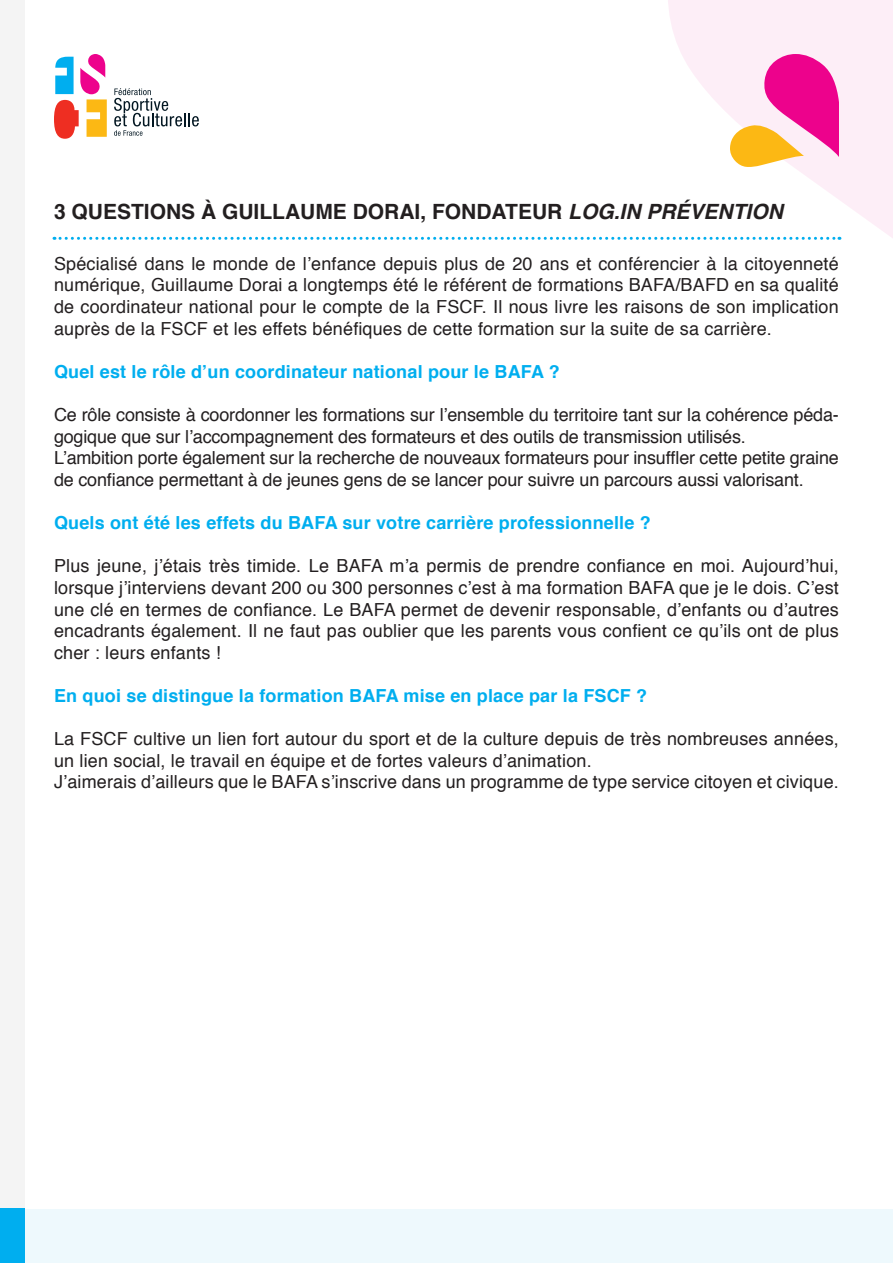
<style>
.page{position:relative;width:893px;height:1263px;background:#fff}
.page>*{position:absolute;margin:0;border:0;box-sizing:border-box;transform-origin:0 0}
.t1{font:700 21px "Helvetica";color:#231f20}
.t2{font:18px/21.6px "Helvetica";letter-spacing:-.01em;color:#231f20;text-align:justify}
.t3{font:18px/21.6px "Helvetica";letter-spacing:.01em;color:#231f20}
.t4{font:700 18px "Helvetica";letter-spacing:.01em;color:#00aeef}
.s1{font-style:italic}
</style>
<div class="page">
<svg style="left:668px;top:0;width:225px;height:240px;fill:#fdeef7"></svg>
<div style="left:0;top:0;width:24px;height:1263px;background:#f4f4f4"></div>
<svg style="left:54px;top:54px;width:53px;height:85px"></svg>
<svg style="left:114px;top:88px;width:85px;height:48px"></svg>
<svg style="left:730px;top:54px;width:109px;height:113px;background:#f68aa9"></svg>
<div style="left:0;top:1209px;width:893px;height:54px;background:#eef9fd"></div>
<div style="left:0;top:1209px;width:24px;height:54px;background:#00aeef"></div>
<svg style="left:54px;top:237px;width:786px;height:3px"></svg>
<p class="t1" style="left:54px;top:194px;width:730px">3 QUESTIONS À GUILLAUME DORAI, FONDATEUR <span class="s1">LOG.IN PRÉVENTION</span></p>
<p class="t2" style="left:54px;top:253px;width:786px">Spécialisé dans le monde de l’enfance depuis plus de 20 ans et conférencier à la citoyenneté numérique, Guillaume Dorai a longtemps été le référent de formations BAFA/BAFD en sa qualité de coordinateur national pour le compte de la FSCF. Il nous livre les raisons de son implication auprès de la FSCF et les effets bénéfiques de cette formation sur la suite de sa carrière.</p>
<p class="t4" style="left:54px;top:357px;width:507px">Quel est le rôle d’un coordinateur national pour le BAFA ?</p>
<p class="t2" style="left:54px;top:404px;width:786px;text-align:left">Ce rôle consiste à coordonner les formations sur l’ensemble du territoire tant sur la cohérence péda&shy;gogique que sur l’accompagnement des formateurs et des outils de transmission utilisés.<br>L’ambition porte également sur la recherche de nouveaux formateurs pour insuffler cette petite graine de confiance permettant à de jeunes gens de se lancer pour suivre un parcours aussi valorisant.</p>
<p class="t4" style="left:54px;top:508px;width:598px">Quels ont été les effets du BAFA sur votre carrière professionnelle ?</p>
<p class="t2" style="left:54px;top:556px;width:786px">Plus jeune, j’étais très timide. Le BAFA m’a permis de prendre confiance en moi. Aujourd’hui, lorsque j’interviens devant 200 ou 300 personnes c’est à ma formation BAFA que je le dois. C’est une clé en termes de confiance. Le BAFA permet de devenir responsable, d’enfants ou d’autres encadrants également. Il ne faut pas oublier que les parents vous confient ce qu’ils ont de plus cher : leurs enfants !</p>
<p class="t4" style="left:54px;top:681px;width:595px">En quoi se distingue la formation BAFA mise en place par la FSCF ?</p>
<p class="t3" style="left:54px;top:728px;width:786px">La FSCF cultive un lien fort autour du sport et de la culture depuis de très nombreuses années, un lien social, le travail en équipe et de fortes valeurs d’animation.<br>J’aimerais d’ailleurs que le BAFA s’inscrive dans un programme de type service citoyen et civique.</p>
</div>
